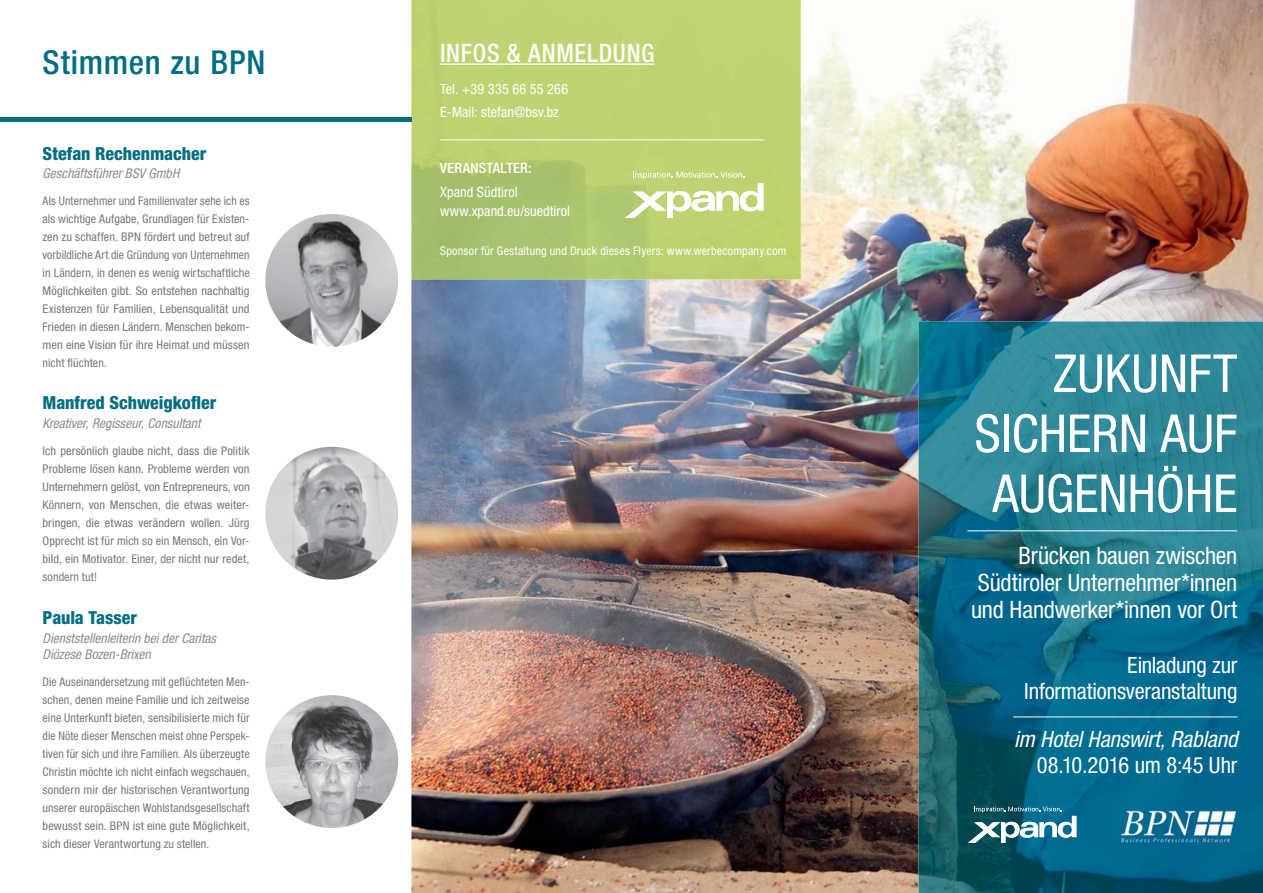
<style>
.page{position:relative;width:1263px;height:893px;background:#fff}
.page>*{position:absolute;margin:0;border:0;box-sizing:border-box;transform-origin:0 0}
.t1{font:condensed 52.5px/60px "Helvetica Neue LT Std";color:#fff;text-align:right}
.t2{font:500 condensed 33px "Helvetica Neue LT Std";letter-spacing:.025em;color:#006d83}
.t3{font:500 condensed 25.5px "Helvetica Neue LT Std";letter-spacing:.03em;color:#fff;scale:.95 1}
.t4{font:condensed 24px/27px "Helvetica Neue LT Std";letter-spacing:-.01em;color:#fff;text-align:justify}
.t5{font:condensed 22.5px/25.5px "Helvetica Neue LT Std";letter-spacing:-.005em;color:#fff;text-align:right}
.t6{font:italic condensed 22.5px "Helvetica Neue LT Std";letter-spacing:-.005em;color:#fff}
.t7{font:800 condensed 18px "Helvetica Neue LT Std";color:#006d83}
.t8{font:condensed 14.25px/23.7px "Helvetica Neue LT Std";letter-spacing:.005em;color:#fff}
.t9{font:500 condensed 14.25px "Helvetica Neue LT Std";letter-spacing:.02em;color:#fff}
.t10{font:italic condensed 13.5px/16.5px "Helvetica Neue LT Std";color:#8a8c8e}
.t11{font:condensed 12px/18px "Helvetica Neue LT Std";letter-spacing:.005em;color:#77787b;text-align:justify}
.t12{font:condensed 12px "Helvetica Neue LT Std";letter-spacing:.02em;color:#fff}
</style>
<div class="page">
<img style="left:411px;top:0;width:852px;height:893px">
<img style="left:411px;top:0;width:390px;height:279px">
<hr style="left:440px;top:63px;width:214px;height:2px;background:#fff">
<img style="left:625px;top:191px;width:66px;height:27px">
<img style="left:691px;top:191px;width:48px;height:20px">
<img style="left:740px;top:183px;width:24px;height:28px">
<svg style="left:633px;top:172px;width:111px;height:7px"></svg>
<hr style="left:440px;top:139px;width:323px;height:1px;background:#fff">
<img style="left:918px;top:321px;width:345px;height:572px">
<img style="left:1121px;top:810px;width:115px;height:32px">
<img style="left:968px;top:822px;width:51px;height:21px">
<img style="left:1020px;top:822px;width:37px;height:16px">
<img style="left:1058px;top:816px;width:18px;height:22px">
<svg style="left:974px;top:807px;width:88px;height:5px"></svg>
<hr style="left:0;top:117px;width:411px;height:4px;background:#006d83">
<hr style="left:1013px;top:717px;width:224px;height:1px;background:#fff">
<hr style="left:967px;top:530px;width:270px;height:1px;background:#fff">
<img style="left:265px;top:214px;width:133px;height:133px;border-radius:50%">
<img style="left:265px;top:447px;width:133px;height:133px;border-radius:50%">
<img style="left:265px;top:695px;width:133px;height:133px;border-radius:50%">
<h2 class="t2" style="left:43px;top:50px;width:224px">Stimmen zu BPN</h2>
<h3 class="t7" style="left:43px;top:147px;width:165px">Stefan Rechenmacher</h3>
<p class="t10" style="left:43px;top:167px;width:138px">Geschäftsführer BSV GmbH</p>
<p class="t11" style="left:43px;top:193px;width:209px">Als Unternehmer und Familienvater sehe ich es als wichtige Aufgabe, Grundlagen für Existen&shy;zen zu schaffen. BPN fördert und betreut auf vorbildliche Art die Gründung von Unternehmen in Ländern, in denen es wenig wirtschaftliche Möglichkeiten gibt. So entstehen nachhaltig Existenzen für Familien, Lebensqualität und Frieden in diesen Ländern. Menschen bekom&shy;men eine Vision für ihre Heimat und müssen nicht flüchten.</p>
<h3 class="t7" style="left:43px;top:396px;width:175px">Manfred Schweigkofler</h3>
<p class="t10" style="left:43px;top:416px;width:160px">Kreativer, Regisseur, Consultant</p>
<p class="t11" style="left:43px;top:443px;width:209px">Ich persönlich glaube nicht, dass die Politik Probleme lösen kann. Probleme werden von Unternehmern gelöst, von Entrepreneurs, von Könnern, von Menschen, die etwas weiter&shy;bringen, die etwas verändern wollen. Jürg Opprecht ist für mich so ein Mensch, ein Vor&shy;bild, ein Motivator. Einer, der nicht nur redet, sondern tut!</p>
<h3 class="t7" style="left:43px;top:611px;width:96px">Paula Tasser</h3>
<p class="t10" style="left:43px;top:631px;width:175px">Dienststellenleiterin bei der Caritas<br>Diözese Bozen-Brixen</p>
<p class="t11" style="left:43px;top:675px;width:209px">Die Auseinandersetzung mit geflüchteten Men&shy;schen, denen meine Familie und ich zeitweise eine Unterkunft bieten, sensibilisierte mich für die Nöte dieser Menschen meist ohne Perspek&shy;tiven für sich und ihre Familien. Als überzeugte Christin möchte ich nicht einfach wegschauen, sondern mir der historischen Verantwortung unserer europäischen Wohlstandsgesellschaft bewusst sein. BPN ist eine gute Möglichkeit, sich dieser Verantwortung zu stellen.</p>
<h3 class="t3" style="left:440px;top:43px;width:227px">INFOS &amp; ANMELDUNG</h3>
<p class="t8" style="left:440px;top:78px;width:130px">Tel. +39 335 66 55 266<br>E-Mail: stefan@bsv.bz</p>
<p class="t9" style="left:440px;top:163px;width:93px">VERANSTALTER:</p>
<p class="t8" style="left:440px;top:184px;width:131px;line-height:19.5px">Xpand Südtirol www.xpand.eu/suedtirol</p>
<p class="t12" style="left:440px;top:246px;width:348px">Sponsor für Gestaltung und Druck dieses Flyers: www.werbecompany.com</p>
<h1 class="t1" style="left:974px;top:350px;width:264px">ZUKUNFT<br>SICHERN AUF<br>AUGENHÖHE</h1>
<h3 class="t4" style="left:971px;top:545px;width:268px;text-indent:47px">Brücken bauen zwischen Südtiroler Unternehmer*innen und Handwerker*innen vor Ort</h3>
<h3 class="t5" style="left:1024px;top:655px;width:215px">Einladung zur<br>Informationsveranstaltung</h3>
<h3 class="t6" style="left:1014px;top:731px;width:225px">im Hotel Hanswirt, Rabland</h3>
<h3 class="t5" style="left:1037px;top:755px;width:202px">08.10.2016 um 8:45 Uhr</h3>
</div>
